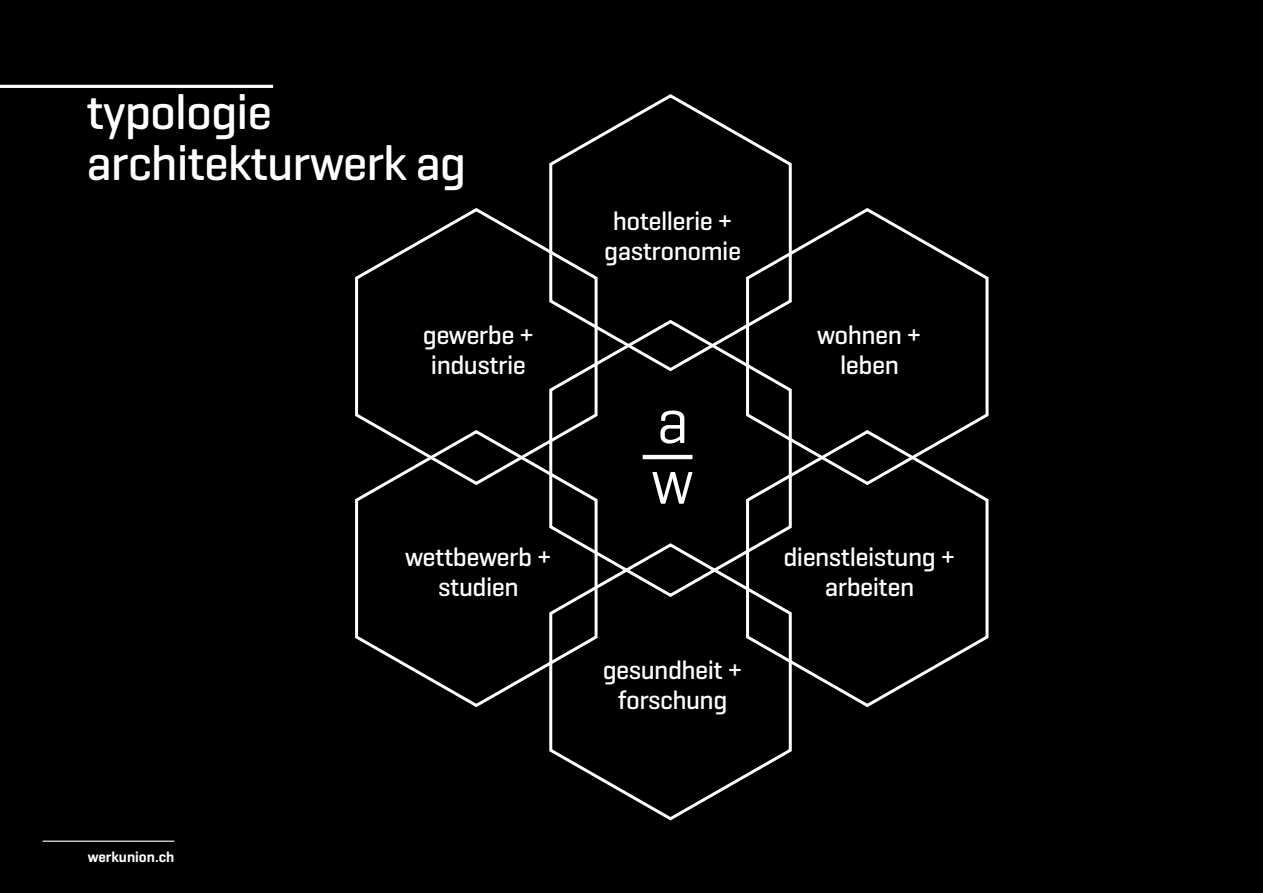
<style>
.page{position:relative;width:1263px;height:893px;background:#000}
.page>*{position:absolute;margin:0;border:0;box-sizing:border-box;transform-origin:0 0}
.t1{font:500 49.95px/51px "Geogrotesque";letter-spacing:-.02em;color:#fff}
.t2{font:500 26.55px/29.7px "Geogrotesque";letter-spacing:-.02em;color:#fff;text-align:center}
.t3{font:600 15px "Geogrotesque";color:#fff}
</style>
<div class="page">
<svg style="left:746px;top:208px;width:243px;height:220px"></svg>
<svg style="left:549px;top:94px;width:244px;height:279px"></svg>
<svg style="left:746px;top:428px;width:243px;height:280px"></svg>
<svg style="left:549px;top:541px;width:244px;height:280px"></svg>
<svg style="left:355px;top:206px;width:244px;height:222px"></svg>
<svg style="left:355px;top:428px;width:244px;height:281px"></svg>
<hr style="left:0;top:85px;width:273px;height:3px;background:#fff">
<svg style="left:643px;top:410px;width:50px;height:94px"></svg>
<hr style="left:43px;top:841px;width:131px;height:1px;background:#fff">
<p class="t1" style="left:86px;top:85px;width:381px">typologie architekturwerk ag</p>
<p class="t2" style="left:423px;top:320px;width:113px">gewerbe +</p>
<p class="t2" style="left:431px;top:349px;width:97px">industrie</p>
<p class="t2" style="left:604px;top:206px;width:138px">hotellerie + gastronomie</p>
<p class="t2" style="left:817px;top:320px;width:106px">wohnen + leben</p>
<p class="t3" style="left:88px;top:848px;width:88px">werkunion.ch</p>
<p class="t2" style="left:405px;top:542px;width:148px">wettbewerb + studien</p>
<p class="t2" style="left:603px;top:655px;width:142px">gesundheit +</p>
<p class="t2" style="left:618px;top:685px;width:111px">forschung</p>
<p class="t2" style="left:783px;top:542px;width:174px">dienstleistung + arbeiten</p>
</div>
